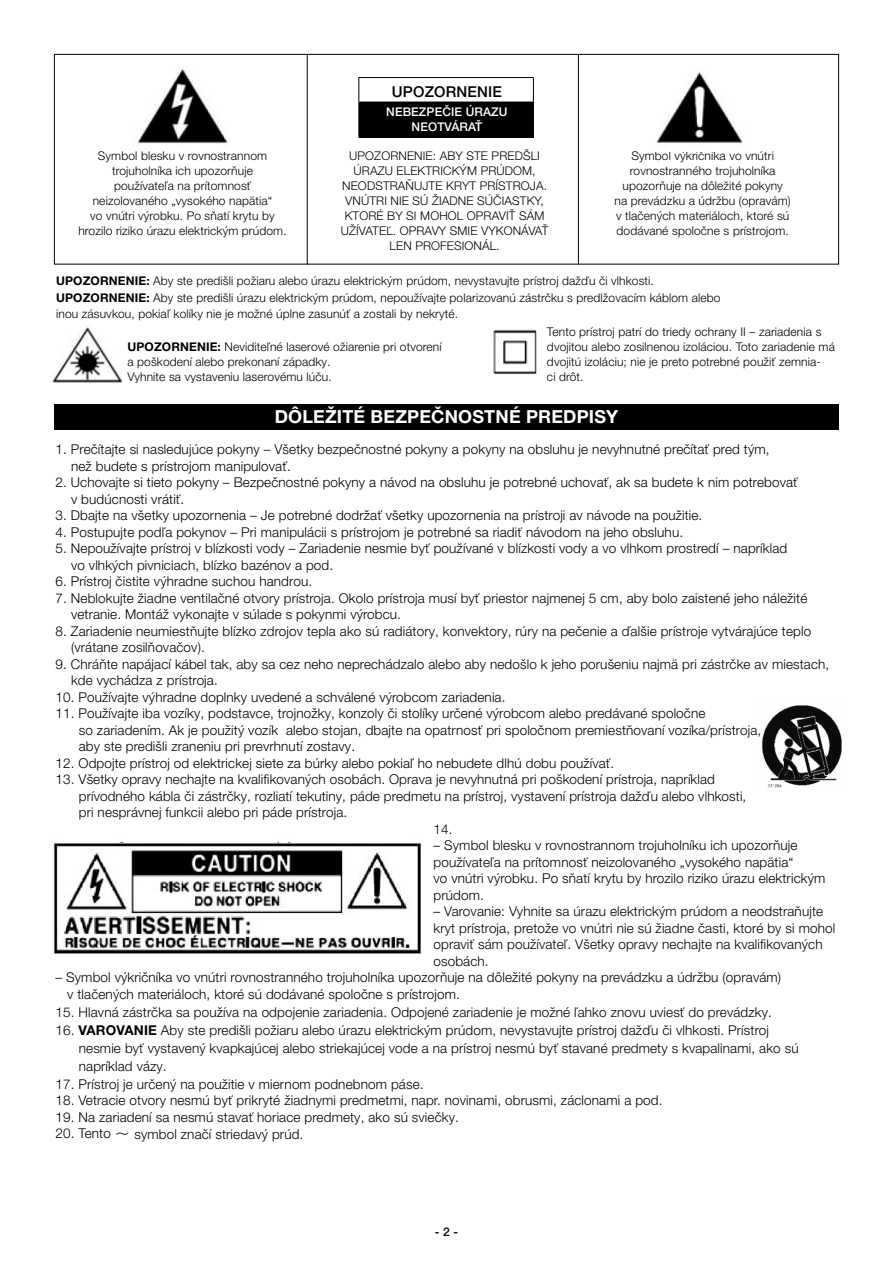
<style>
.page{position:relative;width:893px;height:1263px;background:#fff}
.page>*{position:absolute;margin:0;border:0;box-sizing:border-box;transform-origin:0 0}
.t1{font:700 18px "Helvetica Neue LT Pro";letter-spacing:.01em;color:#fff}
.t2{font:500 15px "Helvetica Neue LT Pro";color:#000}
.t3{font:300 13.5px/16.5px "Helvetica Neue LT Pro";letter-spacing:.01em;color:#000}
.t4{font:700 13.5px "Helvetica Neue LT Pro";color:#000}
.t5{font:300 12px/15px "Helvetica Neue LT Pro";letter-spacing:.01em;color:#000}
.t6{font:500 12px/15px "Helvetica Neue LT Pro";letter-spacing:.01em;color:#fff}
.t7{font:500 12px "Helvetica Neue LT Pro";color:#000}
.s1{font-weight:700}
.s2{font-weight:300}
.s3{font-family:"Tempus Sans ITC";font-weight:400;font-size:18px}
</style>
<div class="page">
<img style="left:52px;top:327px;width:71px;height:56px">
<div style="left:359px;top:102px;width:174px;height:35px;background:#000"></div>
<hr style="left:358px;top:77px;width:176px;height:1px;background:#000">
<svg style="left:358px;top:78px;width:1px;height:24px"></svg>
<svg style="left:533px;top:78px;width:1px;height:24px"></svg>
<hr style="left:358px;top:102px;width:1px;height:35px;background:#000">
<hr style="left:533px;top:102px;width:1px;height:35px;background:#000">
<hr style="left:358px;top:137px;width:176px;height:1px;background:#000">
<div style="left:54px;top:404px;width:785px;height:25px;background:#000"></div>
<img style="left:493px;top:329px;width:44px;height:45px">
<img style="left:137px;top:67px;width:91px;height:77px">
<img style="left:656px;top:72px;width:87px;height:71px">
<div style="left:54px;top:54px;width:785px;height:210px;border:1px solid #000"></div>
<hr style="left:307px;top:54px;width:1px;height:210px;background:#000">
<hr style="left:578px;top:54px;width:1px;height:210px;background:#000">
<img style="left:761px;top:705px;width:81px;height:83px">
<img style="left:53px;top:841px;width:369px;height:113px">
<p class="t2" style="left:392px;top:82px;width:11px">UPOZORNENIE</p>
<p class="t6" style="left:412px;top:104px;width:97px;text-indent:-25px">NEBEZPEČIE ÚRAZU<br>NEOTVÁRAŤ</p>
<p class="t5" style="left:78px;top:148px;width:210px;text-align:center">Symbol blesku v rovnostrannom trojuholníka ich upozorňuje<br>používateľa na prítomnosť neizolovaného „vysokého napätia“<br>vo vnútri výrobku. Po sňatí krytu by hrozilo riziko úrazu elektrickým prúdom.</p>
<p class="t5" style="left:341px;top:148px;width:209px;text-align:center">UPOZORNENIE: ABY STE PREDŠLI<br>ÚRAZU ELEKTRICKÝM PRÚDOM,<br>NEODSTRAŇUJTE KRYT PRÍSTROJA.<br>VNÚTRI NIE SÚ ŽIADNE SÚČIASTKY,<br>KTORÉ BY SI MOHOL OPRAVIŤ SÁM<br>UŽÍVATEĽ. OPRAVY SMIE VYKONÁVAŤ<br>LEN PROFESIONÁL.</p>
<p class="t5" style="left:614px;top:148px;width:178px;text-align:center">Symbol výkričníka vo vnútri rovnostranného trojuholníka upozorňuje na dôležité pokyny<br>na prevádzku a údržbu (opravám) v tlačených materiáloch, ktoré sú dodávané spoločne s prístrojom.</p>
<p class="t5" style="left:56px;top:272px;width:666px;line-height:16.5px"><span class="s1">UPOZORNENIE:</span> Aby ste predišli požiaru alebo úrazu elektrickým prúdom, nevystavujte prístroj dažďu či vlhkosti.<br><span class="s1">UPOZORNENIE:</span> Aby ste predišli úrazu elektrickým prúdom, nepoužívajte polarizovanú zástrčku s predlžovacím káblom alebo inou zásuvkou, pokiaľ kolíky nie je možné úplne zasunúť a zostali by nekryté.</p>
<p class="t5" style="left:127px;top:339px;width:316px"><span class="s1">UPOZORNENIE:</span> Neviditeľné laserové ožiarenie pri otvorení a poškodení alebo prekonaní západky.<br>Vyhnite sa vystaveniu laserovému lúču.</p>
<p class="t5" style="left:547px;top:324px;width:289px">Tento prístroj patrí do triedy ochrany II – zariadenia s dvojitou alebo zosilnenou izoláciou. Toto zariadenie má dvojitú izoláciu; nie je preto potrebné použiť zemnia-<br>ci drôt.</p>
<h1 class="t1" style="left:275px;top:405px;width:345px">DÔLEŽITÉ BEZPEČNOSTNÉ PREDPISY</h1>
<p class="t3" style="left:71px;top:441px;width:700px;text-indent:-16px">1. Prečítajte si nasledujúce pokyny – Všetky bezpečnostné pokyny a pokyny na obsluhu je nevyhnutné prečítať pred tým, než budete s prístrojom manipulovať.</p>
<p class="t3" style="left:71px;top:474px;width:728px;text-indent:-16px">2. Uchovajte si tieto pokyny – Bezpečnostné pokyny a návod na obsluhu je potrebné uchovať, ak sa budete k nim potrebovať v budúcnosti vrátiť.</p>
<p class="t3" style="left:55px;top:507px;width:648px">3. Dbajte na všetky upozornenia – Je potrebné dodržať všetky upozornenia na prístroji av návode na použitie.</p>
<p class="t3" style="left:55px;top:524px;width:629px">4. Postupujte podľa pokynov – Pri manipulácii s prístrojom je potrebné sa riadiť návodom na jeho obsluhu.</p>
<p class="t3" style="left:71px;top:540px;width:718px;text-indent:-16px">5. Nepoužívajte prístroj v blízkosti vody – Zariadenie nesmie byť používané v blízkosti vody a vo vlhkom prostredí – napríklad vo vlhkých pivniciach, blízko bazénov a pod.</p>
<p class="t3" style="left:55px;top:573px;width:258px">6. Prístroj čistite výhradne suchou handrou.</p>
<p class="t3" style="left:71px;top:590px;width:738px;text-indent:-16px">7. Neblokujte žiadne ventilačné otvory prístroja. Okolo prístroja musí byť priestor najmenej 5 cm, aby bolo zaistené jeho náležité vetranie. Montáž vykonajte v súlade s pokynmi výrobcu.</p>
<p class="t3" style="left:71px;top:623px;width:742px;text-indent:-16px">8. Zariadenie neumiestňujte blízko zdrojov tepla ako sú radiátory, konvektory, rúry na pečenie a ďalšie prístroje vytvárajúce teplo (vrátane zosilňovačov).</p>
<p class="t3" style="left:71px;top:656px;width:760px;text-indent:-16px">9. Chráňte napájací kábel tak, aby sa cez neho neprechádzalo alebo aby nedošlo k jeho porušeniu najmä pri zástrčke av miestach, kde vychádza z prístroja.</p>
<p class="t3" style="left:55px;top:689px;width:451px">10. Používajte výhradne doplnky uvedené a schválené výrobcom zariadenia.</p>
<p class="t3" style="left:79px;top:705px;width:684px;text-indent:-23px">11. Používajte iba vozíky, podstavce, trojnožky, konzoly či stolíky určené výrobcom alebo predávané spoločne<br>so zariadením. Ak je použitý vozík alebo stojan, dbajte na opatrnosť pri spoločnom premiestňovaní vozíka/prístroja, aby ste predišli zraneniu pri prevrhnutí zostavy.</p>
<p class="t3" style="left:55px;top:755px;width:560px">12. Odpojte prístroj od elektrickej siete za búrky alebo pokiaľ ho nebudete dlhú dobu používať.</p>
<p class="t3" style="left:55px;top:771px;width:661px">13. Všetky opravy nechajte na kvalifikovaných osobách. Oprava je nevyhnutná pri poškodení prístroja, napríklad</p>
<p class="t3" style="left:79px;top:787px;width:669px">prívodného kábla či zástrčky, rozliatí tekutiny, páde predmetu na prístroj, vystavení prístroja dažďu alebo vlhkosti,</p>
<p class="t3" style="left:79px;top:804px;width:270px">pri nesprávnej funkcii alebo pri páde prístroja.</p>
<p class="t3" style="left:433px;top:820px;width:21px">14.</p>
<p class="t3" style="left:433px;top:837px;width:393px">– Symbol blesku v rovnostrannom trojuholníku ich upozorňuje používateľa na prítomnosť neizolovaného „vysokého napätia“<br>vo vnútri výrobku. Po sňatí krytu by hrozilo riziko úrazu elektrickým prúdom.</p>
<p class="t3" style="left:433px;top:903px;width:403px">– Varovanie: Vyhnite sa úrazu elektrickým prúdom a neodstraňujte kryt prístroja, pretože vo vnútri nie sú žiadne časti, ktoré by si mohol opraviť sám používateľ. Všetky opravy nechajte na kvalifikovaných osobách.</p>
<p class="t3" style="left:67px;top:969px;width:715px;text-indent:-12px">– Symbol výkričníka vo vnútri rovnostranného trojuholníka upozorňuje na dôležité pokyny na prevádzku a údržbu (opravám) v tlačených materiáloch, ktoré sú dodávané spoločne s prístrojom.</p>
<p class="t3" style="left:55px;top:1003px;width:718px">15. Hlavná zástrčka sa používa na odpojenie zariadenia. Odpojené zariadenie je možné ľahko znovu uviesť do prevádzky.</p>
<p class="t4" style="left:55px;top:1021px;width:42px"><span class="s2">16.</span> VARO</p>
<p class="t4" style="left:116px;top:1021px;width:18px">VANIE</p>
<p class="t3" style="left:79px;top:1021px;width:721px;line-height:18px;text-indent:82px">Aby ste predišli požiaru alebo úrazu elektrickým prúdom, nevystavujte prístroj dažďu či vlhkosti. Prístroj nesmie byť vystavený kvapkajúcej alebo striekajúcej vode a na prístroj nesmú byť stavané predmety s kvapalinami, ako sú napríklad vázy.</p>
<p class="t3" style="left:55px;top:1075px;width:370px">17. Prístroj je určený na použitie v miernom podnebnom páse.</p>
<p class="t3" style="left:55px;top:1092px;width:608px">18. Vetracie otvory nesmú byť prikryté žiadnymi predmetmi, napr. novinami, obrusmi, záclonami a pod.</p>
<p class="t3" style="left:55px;top:1108px;width:405px">19. Na zariadení sa nesmú stavať horiace predmety, ako sú sviečky.</p>
<p class="t3" style="left:55px;top:1125px;width:249px">20. Tento <span class="s3">~</span> symbol značí striedavý prúd.</p>
<p class="t7" style="left:435px;top:1224px;width:25px">- 2 -</p>
</div>
